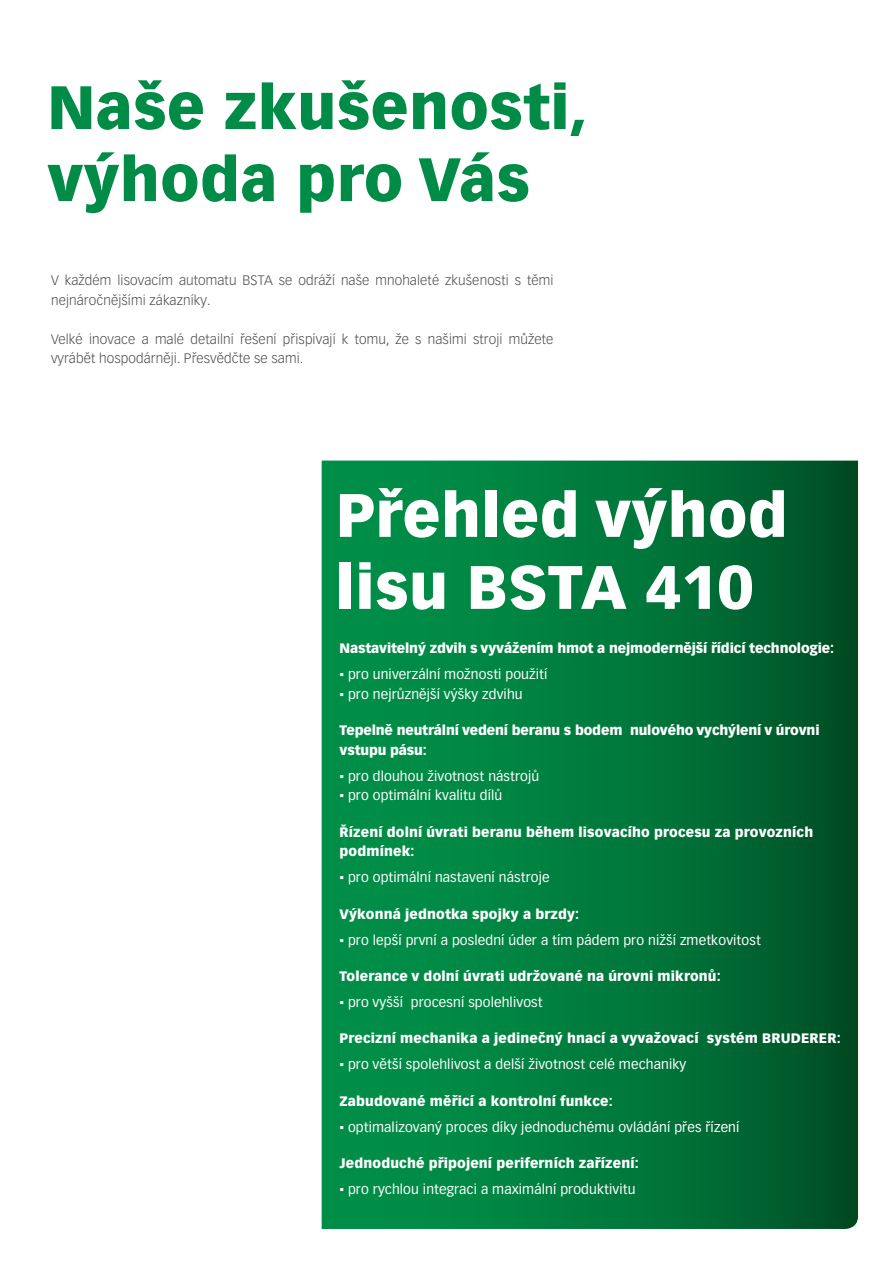
<style>
.page{position:relative;width:893px;height:1263px;background:#fff}
.page>*{position:absolute;margin:0;border:0;box-sizing:border-box;transform-origin:0 0}
.t1{font:900 60px/72px "Vectora LT Pro";letter-spacing:.01em;color:#008c46}
.t2{font:900 60px/72px "Vectora LT Pro";letter-spacing:.01em;color:#fff}
.t3{font:13.5px "Vectora LT Pro";letter-spacing:.01em;color:#fff}
.t4{font:900 13.5px/19.5px "Vectora LT Pro";letter-spacing:.01em;color:#fff}
.t5{font:300 13.5px/19.5px "Vectora LT Pro";letter-spacing:.01em;color:#4a4a49}
.t6{font:900 13.5px/19.5px "Vectora LT Pro";letter-spacing:-.01em;color:#fff}
.s1{font-family:"Arial"}
</style>
<div class="page">
<svg style="left:322px;top:461px;width:536px;height:768px;background:#00773a"></svg>
<h1 class="t1" style="left:47px;top:71px;width:542px">Naše zkušenosti, výhoda pro Vás</h1>
<p class="t5" style="left:51px;top:270px;width:504px">V každém lisovacím automatu BSTA se odráží naše mnohaleté zkušenosti s těmi nejnáročnějšími zákazníky.</p>
<p class="t5" style="left:51px;top:329px;width:504px">Velké inovace a malé detailní řešení přispívají k tomu, že s našimi stroji můžete vyrábět hospodárněji. Přesvědčte se sami.</p>
<h1 class="t2" style="left:336px;top:479px;width:453px">Přehled výhod lisu BSTA 410</h1>
<p class="t6" style="left:340px;top:639px;width:496px">Nastavitelný zdvih s vyvážením hmot a nejmodernější řídicí technologie:</p>
<p class="t3" style="left:340px;top:666px;width:209px"><span class="s1">▪</span> pro univerzální možnosti použití</p>
<p class="t3" style="left:340px;top:686px;width:185px"><span class="s1">▪</span> pro nejrůznější výšky zdvihu</p>
<p class="t6" style="left:340px;top:721px;width:481px">Tepelně neutrální vedení beranu s bodem nulového vychýlení v úrovni vstupu pásu:</p>
<p class="t3" style="left:340px;top:768px;width:201px"><span class="s1">▪</span> pro dlouhou životnost nástrojů</p>
<p class="t3" style="left:340px;top:787px;width:164px"><span class="s1">▪</span> pro optimální kvalitu dílů</p>
<p class="t4" style="left:340px;top:822px;width:475px">Řízení dolní úvrati beranu během lisovacího procesu za provozních podmínek:</p>
<p class="t3" style="left:340px;top:869px;width:212px"><span class="s1">▪</span> pro optimální nastavení nástroje</p>
<p class="t4" style="left:340px;top:904px;width:241px">Výkonná jednotka spojky a brzdy:</p>
<p class="t3" style="left:340px;top:932px;width:423px"><span class="s1">▪</span> pro lepší první a poslední úder a tím pádem pro nižší zmetkovitost</p>
<p class="t4" style="left:340px;top:966px;width:383px">Tolerance v dolní úvrati udržované na úrovni mikronů:</p>
<p class="t3" style="left:340px;top:994px;width:205px"><span class="s1">▪</span> pro vyšší procesní spolehlivost</p>
<p class="t4" style="left:340px;top:1029px;width:503px">Precizní mechanika a jedinečný hnací a vyvažovací systém BRUDERER:</p>
<p class="t3" style="left:340px;top:1056px;width:348px"><span class="s1">▪</span> pro větší spolehlivost a delší životnost celé mechaniky</p>
<p class="t4" style="left:340px;top:1091px;width:275px">Zabudované měřicí a kontrolní funkce:</p>
<p class="t3" style="left:340px;top:1119px;width:401px"><span class="s1">▪</span> optimalizovaný proces díky jednoduchému ovládání přes řízení</p>
<p class="t4" style="left:340px;top:1153px;width:301px">Jednoduché připojení periferních zařízení:</p>
<p class="t3" style="left:340px;top:1181px;width:297px"><span class="s1">▪</span> pro rychlou integraci a maximální produktivitu</p>
</div>
